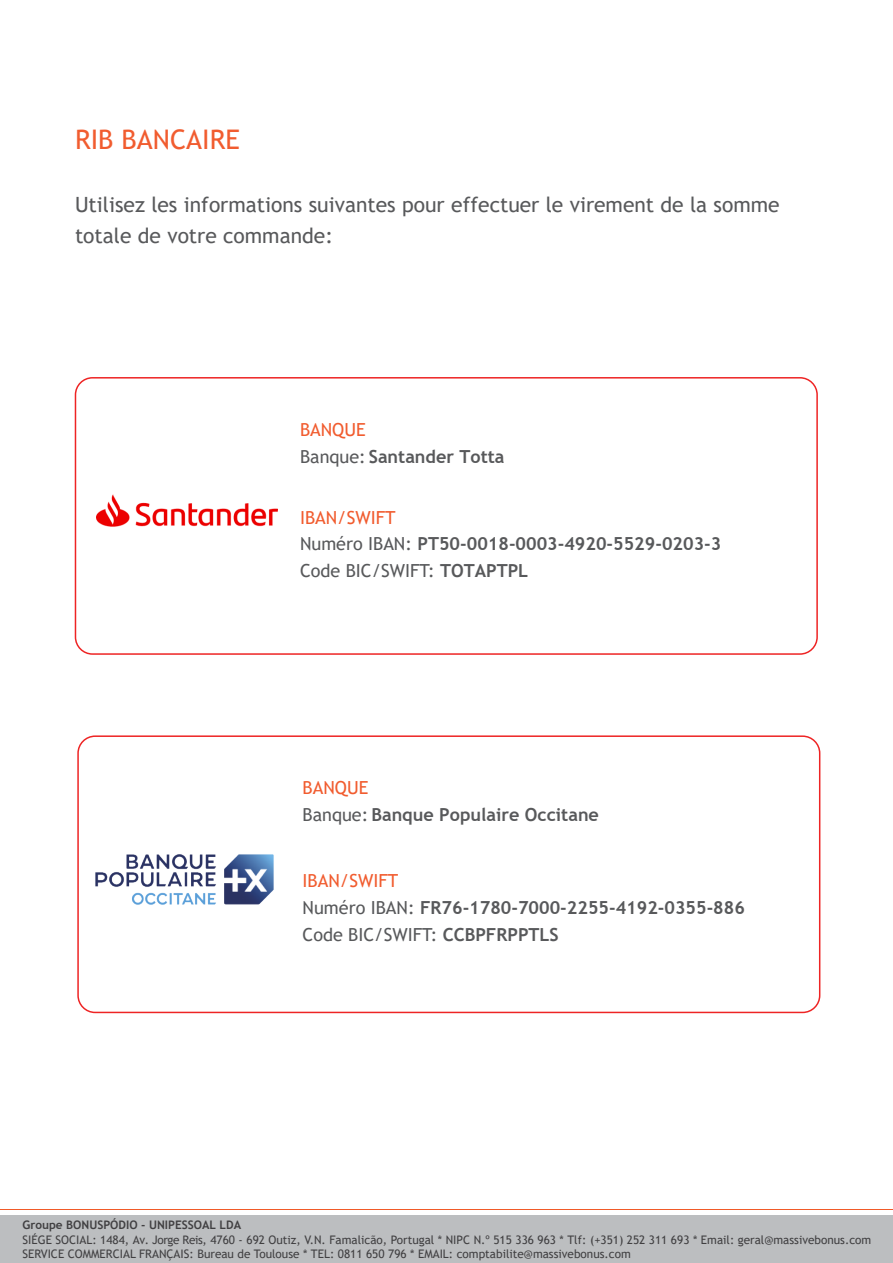
<style>
.page{position:relative;width:893px;height:1263px;background:#fff}
.page>*{position:absolute;margin:0;border:0;box-sizing:border-box;transform-origin:0 0}
.t1{font:27px "Trebuchet MS";color:#f15c2f}
.t2{font:21px/31.5px "Trebuchet MS";color:#58595b}
.t3{font:700 18px/27px "Trebuchet MS";color:#58595b}
.t4{font:11.7px/14.1px "Trebuchet MS";color:#414042}
.t5{font:700 11.7px "Trebuchet MS";color:#414042}
.s1{font-weight:400;color:#f15c2f}
.s2{font-weight:400}
</style>
<div class="page">
<div style="left:75px;top:377px;width:743px;height:278px;border:2px solid #ee2424;border-radius:17px"></div>
<div style="left:0;top:1216px;width:893px;height:47px;background:#bcbec0"></div>
<hr style="left:0;top:1209px;width:893px;height:1px;background:#f15a29">
<img style="left:96px;top:494px;width:182px;height:33px">
<div style="left:77px;top:735px;width:743px;height:278px;border:2px solid #ee2424;border-radius:17px"></div>
<img style="left:77px;top:832px;width:197px;height:94px">
<h1 class="t1" style="left:75px;top:122px;width:166px">RIB BANCAIRE</h1>
<h2 class="t2" style="left:75px;top:189px;width:706px">Utilisez les informations suivantes pour effectuer le virement de la somme totale de votre commande:</h2>
<h3 class="t3" style="left:300px;top:416px;width:206px"><span class="s1">BANQUE<br></span><span class="s2">Banque:</span> Santander Totta</h3>
<h3 class="t3" style="left:300px;top:505px;width:423px;line-height:26.2px"><span class="s1">IBAN/SWIFT<br></span><span class="s2">Numéro IBAN:</span> PT50-0018-0003-4920-5529-0203-3<br><span class="s2">Code BIC/SWIFT:</span> TOTAPTPL</h3>
<h3 class="t3" style="left:303px;top:774px;width:298px"><span class="s1">BANQUE<br></span><span class="s2">Banque:</span> Banque Populaire Occitane</h3>
<h3 class="t3" style="left:303px;top:867px;width:444px"><span class="s1">IBAN/SWIFT<br></span><span class="s2">Numéro IBAN:</span> FR76-1780-7000-2255-4192-0355-886<br><span class="s2">Code BIC/SWIFT:</span> CCBPFRPPTLS</h3>
<p class="t5" style="left:22px;top:1218px;width:220px">Groupe BONUSPÓDIO - UNIPESSOAL LDA</p>
<p class="t4" style="left:22px;top:1232px;width:850px">SIÉGE SOCIAL: 1484, Av. Jorge Reis, 4760 - 692 Outiz, V.N. Famalicão, Portugal * NIPC N.º 515 336 963 * Tlf: (+351) 252 311 693 * Email: geral@massivebonus.com<br>SERVICE COMMERCIAL FRANÇAIS: Bureau de Toulouse * TEL: 0811 650 796 * EMAIL: comptabilite@massivebonus.com</p>
</div>
